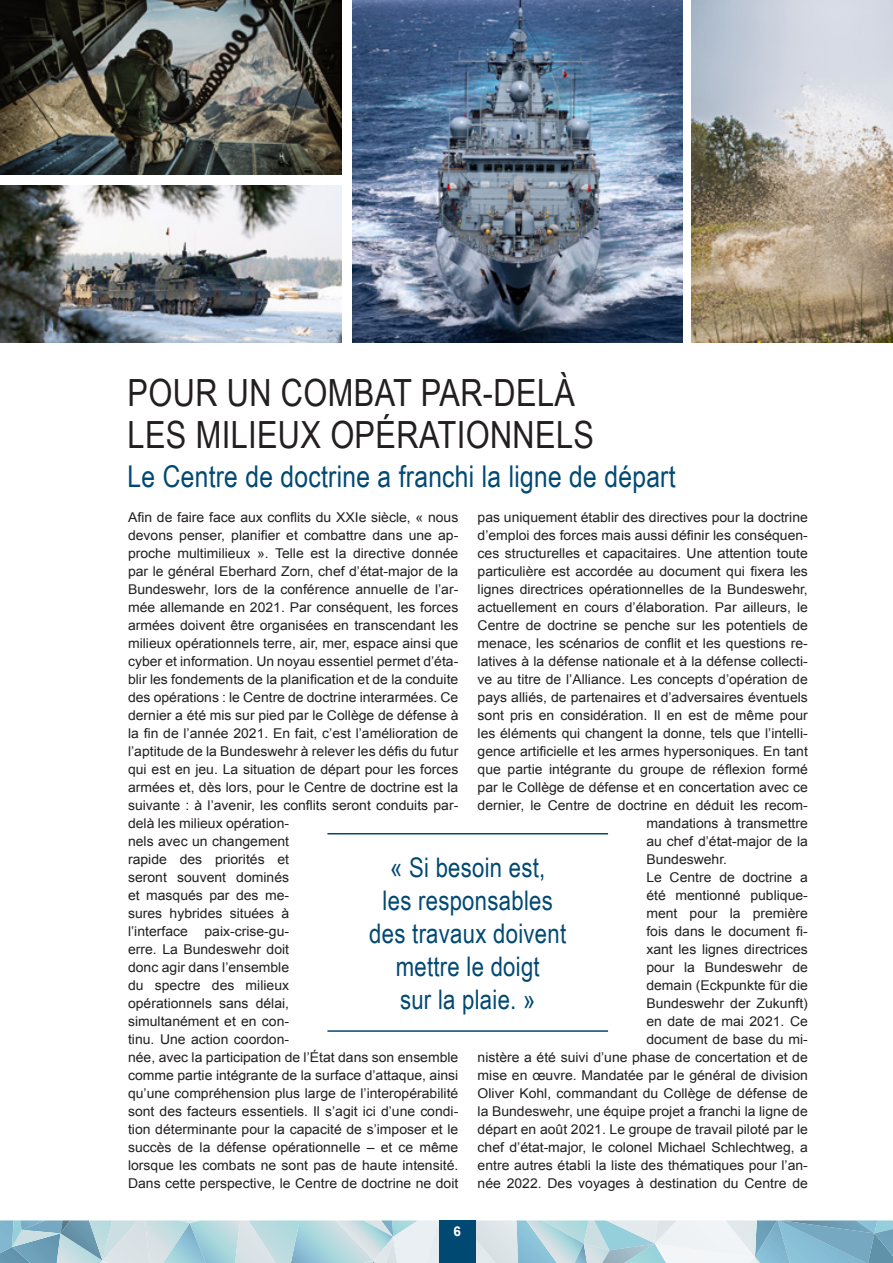
<style>
.page{position:relative;width:893px;height:1263px;background:#fff}
.page>*{position:absolute;margin:0;border:0;box-sizing:border-box;transform-origin:0 0}
.Headline_Innen{font:37.5px/42px "Arial Narrow";letter-spacing:.01em;color:#231f20}
.Sub_Innen{font:30px "Arial Narrow";letter-spacing:.01em;color:#004973}
.Subline{font:27px/33px "Arial Narrow";letter-spacing:.01em;color:#004973;text-align:center}
.Copy{font:13.5px/18px "Arial";color:#231f20;scale:1.04 1}
.t1{font:700 13.5px "Arial";color:#fff}
</style>
<div class="page">
<svg style="left:0;top:1220px;width:893px;height:43px;background:#b4d2dc"></svg>
<div style="left:439px;top:1220px;width:36px;height:43px;background:#004973"></div>
<img style="left:0;top:185px;width:342px;height:157px">
<img style="left:0;top:0;width:342px;height:175px">
<img style="left:352px;top:0;width:330px;height:342px">
<img style="left:691px;top:0;width:202px;height:342px">
<hr style="left:327px;top:833px;width:281px;height:1px;background:#004973">
<hr style="left:327px;top:1030px;width:281px;height:2px;background:#004973">
<p class="Headline_Innen" style="left:128px;top:370px;width:468px">POUR UN COMBAT PAR-DELÀ<br>LES MILIEUX OPÉRATIONNELS</p>
<p class="Sub_Innen" style="left:128px;top:455px;width:550px">Le Centre de doctrine a franchi la ligne de départ</p>
<p class="Copy" style="left:128px;top:508px;width:319px">Afin de faire face aux conflits du XXIe siècle, « nous devons penser, planifier et combattre dans une ap&shy;proche multimilieux ». Telle est la directive donnée par le général Eberhard Zorn, chef d’état-major de la Bundeswehr, lors de la conférence annuelle de l’ar&shy;mée allemande en 2021. Par conséquent, les forces armées doivent être organisées en transcendant les milieux opérationnels terre, air, mer, espace ainsi que cyber et information. Un noyau essentiel permet d’éta&shy;blir les fondements de la planification et de la conduite des opérations : le Centre de doctrine interarmées. Ce dernier a été mis sur pied par le Collège de défense à la fin de l’année 2021. En fait, c’est l’amélioration de l’aptitude de la Bundeswehr à relever les défis du futur qui est en jeu. La situation de départ pour les forces armées et, dès lors, pour le Centre de doctrine est la suivante : à l’avenir, les conflits seront conduits par&shy;delà les milieux opération-<br>nels avec un changement<br>rapide des priorités et<br>seront souvent dominés<br>et masqués par des me-<br>sures hybrides situées à<br>l’interface paix-crise-gu-<br>erre. La Bundeswehr doit<br>donc agir dans l’ensemble<br>du spectre des milieux<br>opérationnels sans délai,<br>simultanément et en con-<br>tinu. Une action coordon-<br>née, avec la participation de l’État dans son ensemble comme partie intégrante de la surface d’attaque, ainsi qu’une compréhension plus large de l’interopérabilité sont des facteurs essentiels. Il s’agit ici d’une condi&shy;tion déterminante pour la capacité de s’imposer et le succès de la défense opérationnelle – et ce même lorsque les combats ne sont pas de haute intensité.<br>Dans cette perspective, le Centre de doctrine ne doit</p>
<p class="Copy" style="left:478px;top:508px;width:319px">pas uniquement établir des directives pour la doctrine</p>
<p class="Copy" style="left:478px;top:526px;width:319px">d’emploi des forces mais aussi définir les conséquen-</p>
<p class="Copy" style="left:478px;top:544px;width:319px">ces structurelles et capacitaires. Une attention toute</p>
<p class="Copy" style="left:478px;top:562px;width:319px">particulière est accordée au document qui fixera les</p>
<p class="Copy" style="left:478px;top:580px;width:319px">lignes directrices opérationnelles de la Bundeswehr,</p>
<p class="Copy" style="left:478px;top:598px;width:319px">actuellement en cours d’élaboration. Par ailleurs, le</p>
<p class="Copy" style="left:478px;top:616px;width:319px">Centre de doctrine se penche sur les potentiels de</p>
<p class="Copy" style="left:478px;top:634px;width:319px">menace, les scénarios de conflit et les questions re-</p>
<p class="Copy" style="left:478px;top:652px;width:319px">latives à la défense nationale et à la défense collecti-</p>
<p class="Copy" style="left:478px;top:670px;width:319px">ve au titre de l’Alliance. Les concepts d’opération de</p>
<p class="Copy" style="left:478px;top:688px;width:319px">pays alliés, de partenaires et d’adversaires éventuels</p>
<p class="Copy" style="left:478px;top:706px;width:319px">sont pris en considération. Il en est de même pour</p>
<p class="Copy" style="left:478px;top:724px;width:319px">les éléments qui changent la donne, tels que l’intelli-</p>
<p class="Copy" style="left:478px;top:742px;width:319px">gence artificielle et les armes hypersoniques. En tant</p>
<p class="Copy" style="left:478px;top:760px;width:319px">que partie intégrante du groupe de réflexion formé</p>
<p class="Copy" style="left:478px;top:778px;width:319px">par le Collège de défense et en concertation avec ce</p>
<p class="Copy" style="left:478px;top:796px;width:319px">dernier, le Centre de doctrine en déduit les recom-</p>
<p class="Copy" style="left:646px;top:814px;width:157px">mandations à transmettre</p>
<p class="Copy" style="left:646px;top:832px;width:157px">au chef d’état-major de la</p>
<p class="Copy" style="left:646px;top:850px;width:79px">Bundeswehr.</p>
<p class="Copy" style="left:478px;top:868px;width:319px;text-align:right">Le Centre de doctrine a<br>été mentionné publique-<br>ment pour la première<br>fois dans le document fi-<br>xant les lignes directrices<br>pour la Bundeswehr de<br>demain (Eckpunkte für die<br>Bundeswehr der Zukunft)<br>en date de mai 2021. Ce<br>document de base du mi-<br>nistère a été suivi d’une phase de concertation et de mise en œuvre. Mandatée par le général de division Oliver Kohl, commandant du Collège de défense de la Bundeswehr, une équipe projet a franchi la ligne de départ en août 2021. Le groupe de travail piloté par le chef d’état-major, le colonel Michael Schlechtweg, a entre autres établi la liste des thématiques pour l’an&shy;née 2022. Des voyages à destination du Centre de</p>
<p class="Subline" style="left:369px;top:850px;width:198px">« Si besoin est,<br>les responsables des travaux doivent mettre le doigt<br>sur la plaie. »</p>
<p class="t1" style="left:453px;top:1222px;width:9px">6</p>
</div>
